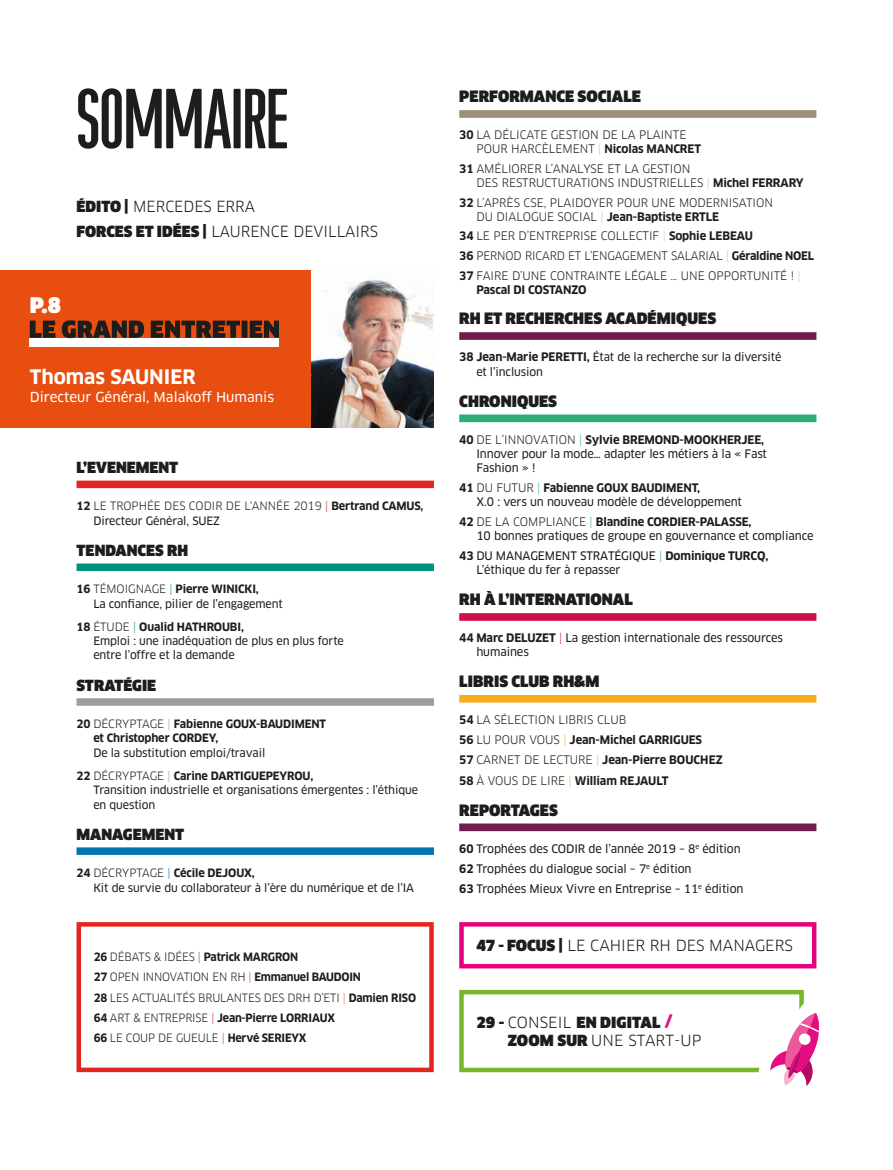
<style>
.page{position:relative;width:893px;height:1170px;background:#fff}
.page>*{position:absolute;margin:0;border:0;box-sizing:border-box;transform-origin:0 0}
.t1{font:82.5px "Cst Berlin East Medium Tf";letter-spacing:-.01em;color:#1d1d1b}
.t2{font:900 21px "Clan OT";color:#fff}
.t3{font:700 19.5px "Clan OT";color:#fff}
.t4{font:900 15.3px "Clan OT";color:#1d1d1b}
.t5{font:15px/25.2px "Clan OT";color:#1d1d1b}
.t6{font:900 15px/18px "Clan OT";color:#1d1d1b}
.t7{font:13.5px "Clan OT News";color:#fff}
.t8{font:11.55px/20.1px "Clan OT News";letter-spacing:-.01em;color:#1d1d1b}
.t9{font:11.55px/14.1px "Clan OT";color:#1d1d1b}
.t10{font:700 11.55px/20.2px "Clan OT";letter-spacing:-.01em;color:#1d1d1b}
.t11{font:11.25px/14.4px "Clan OT News";letter-spacing:-.01em;color:#1d1d1b}
.t12{font:11.25px/20.2px "Clan OT";letter-spacing:-.01em;color:#1d1d1b;scale:.96 1}
.t13{font:700 11.25px/14.4px "Clan OT";letter-spacing:-.01em;color:#1d1d1b}
.t14{font:11.25px "Clan OT";letter-spacing:-.01em;color:#1d1d1b}
.s1{font-weight:900}
.s2{font-weight:700}
.s3{color:#cd171a}
.s4{font-weight:400}
.s5{font-weight:400;color:#00937f}
.s6{font-weight:400;color:#9d9d9d}
.s7{font-weight:400;color:#0174b1}
.s8{color:#195da9}
.s9{color:#e52420}
.s10{color:#eb5d3d}
.s11{color:#cbbeb2}
.s12{font-family:"Clan OT";font-weight:700;font-size:11.55px}
.s13{font-weight:400;color:#2bad73}
.s14{font-family:"Clan OT";font-weight:700}
.s15{font-family:"Clan OT";color:#2bad73}
.s16{font-family:"Clan OT";color:#cd1045}
.s17{font-weight:400;color:#f8ac24}
.s18{color:#e50c7f}
</style>
<div class="page">
<div style="left:77px;top:480px;width:357px;height:8px;background:#e52420"></div>
<div style="left:77px;top:563px;width:357px;height:8px;background:#00937f"></div>
<div style="left:77px;top:698px;width:357px;height:7px;background:#9d9d9d"></div>
<div style="left:77px;top:847px;width:357px;height:7px;background:#0174b1"></div>
<div style="left:459px;top:110px;width:357px;height:8px;background:#9d8f78"></div>
<div style="left:459px;top:332px;width:357px;height:8px;background:#721d4f"></div>
<div style="left:459px;top:414px;width:357px;height:8px;background:#2bad73"></div>
<div style="left:459px;top:613px;width:357px;height:7px;background:#cd1045"></div>
<div style="left:459px;top:695px;width:357px;height:7px;background:#f8ac24"></div>
<div style="left:459px;top:823px;width:357px;height:8px;background:#721d4f"></div>
<div style="left:0;top:270px;width:434px;height:157px;background:#e84e0f"></div>
<div style="left:30px;top:338px;width:249px;height:8px;background:#fff"></div>
<svg style="left:30px;top:320px;width:249px;height:18px"></svg>
<img style="left:311px;top:270px;width:123px;height:157px">
<div style="left:459px;top:989px;width:345px;height:83px;border:4px solid #76b82a"></div>
<svg style="left:759px;top:989px;width:60px;height:97px"></svg>
<div style="left:459px;top:922px;width:357px;height:46px;border:4px solid #e6007e"></div>
<div style="left:77px;top:922px;width:357px;height:149px;border:4px solid #e52420"></div>
<h1 class="t1" style="left:77px;top:68px;width:214px">SOMMAIRE</h1>
<p class="t5" style="left:77px;top:194px;width:303px"><span class="s1">ÉDITO |</span> MERCEDES ERRA<br><span class="s1">FORCES ET IDÉES |</span> LAURENCE DEVILLAIRS</p>
<h2 class="t2" style="left:30px;top:293px;width:33px">P.8</h2>
<h3 class="t3" style="left:30px;top:365px;width:167px">Thomas SAUNIER</h3>
<p class="t7" style="left:30px;top:389px;width:246px">Directeur Général, Malakoff Humanis</p>
<p class="t6" style="left:77px;top:458px;width:103px">L’EVENEMENT</p>
<p class="t14" style="left:77px;top:499px;width:348px"><span class="s2">12</span> LE TROPHÉE DES CODIR DE L'ANNÉE 2019 <span class="s3">|</span> <span class="s2">Bertrand CAMUS,</span></p>
<p class="t11" style="left:93px;top:513px;width:128px">Directeur Général, SUEZ</p>
<p class="t6" style="left:77px;top:541px;width:113px">TENDANCES RH</p>
<p class="t13" style="left:77px;top:582px;width:184px">16 <span class="s4">TÉMOIGNAGE</span> <span class="s5">|</span> Pierre WINICKI,</p>
<p class="t11" style="left:93px;top:596px;width:191px">La confiance, pilier de l’engagement</p>
<p class="t13" style="left:77px;top:619px;width:169px">18 <span class="s4">ÉTUDE</span> <span class="s5">|</span> Oualid HATHROUBI,</p>
<p class="t11" style="left:93px;top:633px;width:252px">Emploi : une inadéquation de plus en plus forte entre l’offre et la demande</p>
<p class="t6" style="left:77px;top:676px;width:81px">STRATÉGIE</p>
<p class="t13" style="left:93px;top:716px;width:234px;text-indent:-17px">20 <span class="s4">DÉCRYPTAGE</span> <span class="s6">|</span> Fabienne GOUX-BAUDIMENT et Christopher CORDEY,</p>
<p class="t11" style="left:93px;top:745px;width:174px">De la substitution emploi/travail</p>
<p class="t13" style="left:77px;top:768px;width:238px">22 <span class="s4">DÉCRYPTAGE</span> <span class="s6">|</span> Carine DARTIGUEPEYROU,</p>
<p class="t11" style="left:93px;top:782px;width:326px">Transition industrielle et organisations émergentes : l’éthique en question</p>
<p class="t6" style="left:77px;top:825px;width:109px">MANAGEMENT</p>
<p class="t13" style="left:77px;top:865px;width:180px">24 <span class="s4">DÉCRYPTAGE</span> <span class="s7">|</span> Cécile DEJOUX,</p>
<p class="t11" style="left:93px;top:880px;width:322px">Kit de survie du collaborateur à l’ère du numérique et de l’IA</p>
<p class="t12" style="left:94px;top:946px;width:337px"><span class="s2">26</span> DÉBATS &amp; IDÉES <span class="s8">|</span> <span class="s2">Patrick MARGRON<br>27</span> OPEN INNOVATION EN RH <span class="s9">|</span> <span class="s2">Emmanuel BAUDOIN<br>28</span> LES ACTUALITÉS BRULANTES DES DRH D’ETI <span class="s10">|</span> <span class="s2">Damien RISO 64</span> ART &amp; ENTREPRISE <span class="s9">|</span> <span class="s2">Jean-Pierre LORRIAUX<br>66</span> LE COUP DE GUEULE <span class="s9">|</span> <span class="s2">Hervé SERIEYX</span></p>
<h3 class="t4" style="left:459px;top:88px;width:183px">PERFORMANCE SOCIALE</h3>
<p class="t9" style="left:476px;top:128px;width:226px;text-indent:-17px"><span class="s2">30</span> LA DÉLICATE GESTION DE LA PLAINTE<br>POUR HARCÈLEMENT <span class="s11">|</span> <span class="s2">Nicolas MANCRET</span></p>
<p class="t9" style="left:476px;top:162px;width:329px;text-indent:-17px"><span class="s2">31</span> AMÉLIORER L’ANALYSE ET LA GESTION<br>DES RESTRUCTURATIONS INDUSTRIELLES <span class="s11">|</span> <span class="s2">Michel FERRARY</span></p>
<p class="t9" style="left:476px;top:195px;width:298px;text-indent:-17px"><span class="s2">32</span> L’APRÈS CSE, PLAIDOYER POUR UNE MODERNISATION<br>DU DIALOGUE SOCIAL <span class="s11">|</span> <span class="s2">Jean-Baptiste ERTLE</span></p>
<p class="t9" style="left:459px;top:226px;width:356px;line-height:19.6px"><span class="s2">34</span> LE PER D’ENTREPRISE COLLECTIF <span class="s11">|</span> <span class="s2">Sophie LEBEAU<br>36</span> PERNOD RICARD ET L’ENGAGEMENT SALARIAL <span class="s11">|</span> <span class="s2">Géraldine NOEL<br>37</span> FAIRE D’UNE CONTRAINTE LÉGALE … UNE OPPORTUNITÉ ! <span class="s11">|</span></p>
<p class="t10" style="left:476px;top:279px;width:112px">Pascal DI COSTANZO</p>
<h3 class="t4" style="left:459px;top:310px;width:258px">RH ET RECHERCHES ACADÉMIQUES</h3>
<p class="t11" style="left:476px;top:350px;width:306px;text-indent:-17px"><span class="s12">38 Jean-Marie PERETTI,</span> État de la recherche sur la diversité et l’inclusion</p>
<h3 class="t4" style="left:459px;top:392px;width:99px">CHRONIQUES</h3>
<p class="t10" style="left:459px;top:429px;width:306px">40 <span class="s4">DE L’INNOVATION</span> <span class="s13">|</span> Sylvie BREMOND-MOOKHERJEE,</p>
<p class="t8" style="left:476px;top:446px;width:292px;line-height:14.1px">Innover pour la mode… adapter les métiers à la « Fast<br>Fashion » !</p>
<p class="t10" style="left:459px;top:477px;width:242px">41 <span class="s4">DU FUTUR</span> <span class="s13">|</span> Fabienne GOUX BAUDIMENT,</p>
<p class="t8" style="left:476px;top:491px;width:267px">X.0 : vers un nouveau modèle de développement</p>
<p class="t10" style="left:459px;top:512px;width:294px">42 <span class="s4">DE LA COMPLIANCE</span> <span class="s13">|</span> Blandine CORDIER-PALASSE,</p>
<p class="t8" style="left:459px;top:526px;width:356px;text-indent:17px">10 bonnes pratiques de groupe en gouvernance et compliance<br><span class="s14">43</span> DU MANAGEMENT STRATÉGIQUE <span class="s15">|</span> <span class="s14">Dominique TURCQ,</span></p>
<p class="t8" style="left:476px;top:560px;width:146px">L’éthique du fer à repasser</p>
<h3 class="t4" style="left:459px;top:591px;width:175px">RH À L’INTERNATIONAL</h3>
<p class="t8" style="left:476px;top:630px;width:308px;line-height:14.1px;text-indent:-17px"><span class="s14">44 Marc DELUZET</span> <span class="s16">|</span> La gestion internationale des ressources humaines</p>
<h3 class="t4" style="left:459px;top:672px;width:142px">LIBRIS CLUB RH&amp;M</h3>
<p class="t10" style="left:459px;top:709px;width:265px">54 <span class="s4">LA SÉLECTION LIBRIS CLUB<br></span>56 <span class="s4">LU POUR VOUS</span> <span class="s17">|</span> Jean-Michel GARRIGUES<br>57 <span class="s4">CARNET DE LECTURE</span> <span class="s17">|</span> Jean-Pierre BOUCHEZ 58 <span class="s4">À VOUS DE LIRE</span> <span class="s17">|</span> William REJAULT</p>
<h3 class="t4" style="left:459px;top:801px;width:100px">REPORTAGES</h3>
<p class="t8" style="left:459px;top:838px;width:286px"><span class="s14">60</span> Trophées des CODIR de l’année 2019 – 8<sup>e</sup> édition<br><span class="s14">62</span> Trophées du dialogue social – 7<sup>e</sup> édition<br><span class="s14">63</span> Trophées Mieux Vivre en Entreprise – 11<sup>e</sup> édition</p>
<p class="t5" style="left:476px;top:933px;width:318px"><span class="s1">47 - FOCUS |</span> LE CAHIER RH DES MANAGERS</p>
<p class="t6" style="left:508px;top:1013px;width:195px;text-indent:-31px">29 - <span class="s4">CONSEIL</span> EN DIGITAL <span class="s18">/<br></span>ZOOM SUR <span class="s4">UNE START-UP</span></p>
</div>
